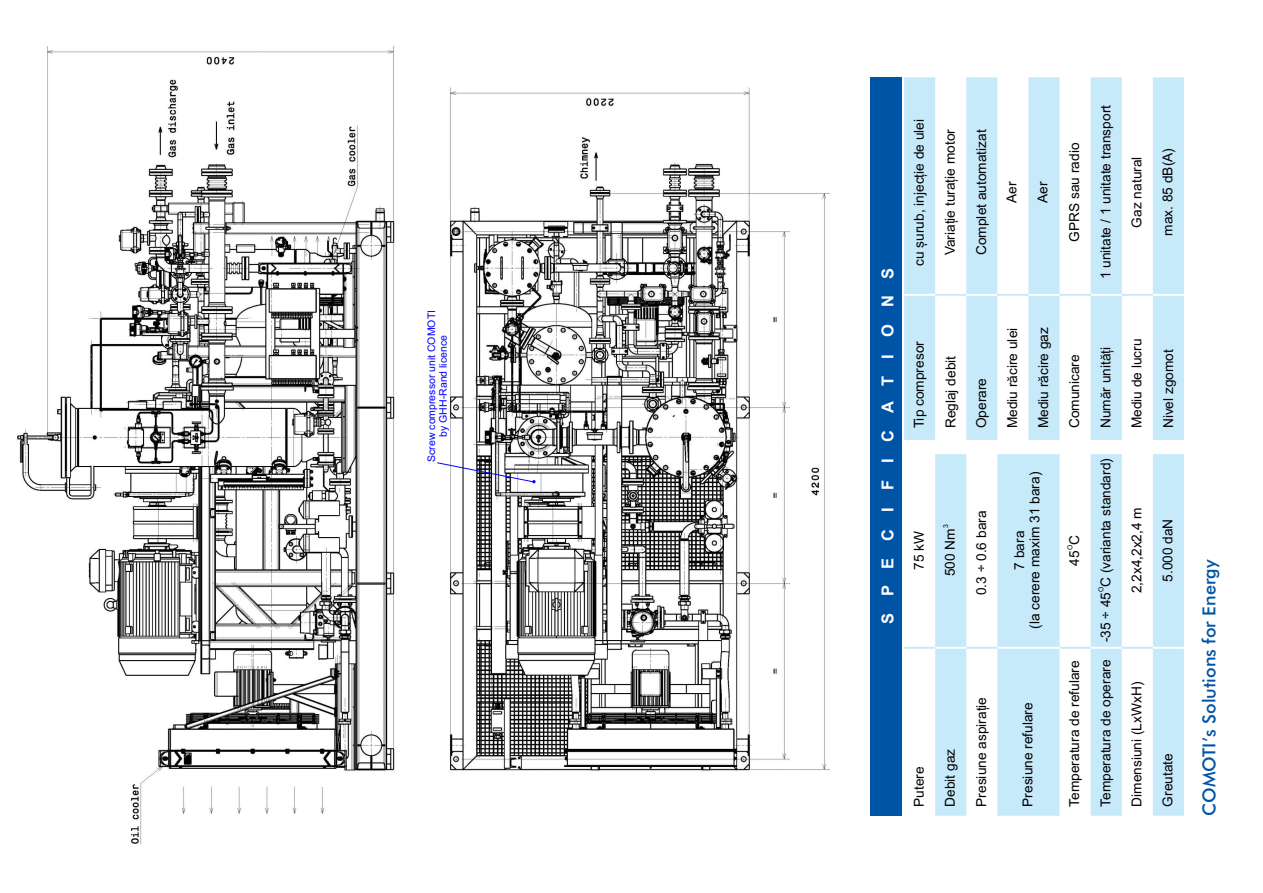
<style>
.page{position:relative;width:1263px;height:893px;background:#fff}
.page>*{position:absolute;margin:0;border:0;box-sizing:border-box;transform-origin:0 0}
.t1{font:500 18px "Futura BT";color:#0054a6}
.t2{font:700 16.5px "Arial";letter-spacing:1.03em;color:#fff}
.t3{font:13.65px/15.3px "Arial";color:#000;text-align:center}
.t4{font:10.5px/11.7px "Arial";color:#00f;text-align:center}
.t5{font:6.9px "Arial";color:#000}
</style>
<div class="page">
<img style="left:449px;top:87px;width:381px;height:684px">
<img style="left:17px;top:46px;width:378px;height:799px">
<div style="left:870px;top:77px;width:31px;height:739px;background:#0054a6"></div>
<svg style="left:904px;top:77px;width:280px;height:363px;fill:#c7eafb"></svg>
<svg style="left:904px;top:454px;width:280px;height:362px;fill:#c7eafb"></svg>
<svg style="left:437px;top:462px;width:98px;height:21px"></svg>
<p class="t4" style="left:427px;top:462px;width:153px;rotate:-90deg">Screw compressor unit COMOTI by GHH-Rand licence</p>
<p class="t2" style="left:881px;top:624px;width:358px;rotate:-90deg">SPECIFICATIONS</p>
<p class="t3" style="left:913px;top:266px;width:149px;rotate:-90deg">cu șurub, injecție de ulei</p>
<p class="t3" style="left:944px;top:255px;width:128px;rotate:-90deg">Variație turație motor</p>
<p class="t3" style="left:975px;top:255px;width:127px;rotate:-90deg">Complet automatizat</p>
<p class="t3" style="left:1005px;top:203px;width:23px;rotate:-90deg">Aer</p>
<p class="t3" style="left:1036px;top:203px;width:23px;rotate:-90deg">Aer</p>
<p class="t3" style="left:1068px;top:242px;width:100px;rotate:-90deg">GPRS sau radio</p>
<p class="t3" style="left:1099px;top:279px;width:176px;rotate:-90deg">1 unitate / 1 unitate transport</p>
<p class="t3" style="left:1130px;top:227px;width:72px;rotate:-90deg">Gaz natural</p>
<p class="t3" style="left:1161px;top:236px;width:89px;rotate:-90deg">max. 85 dB(A)</p>
<p class="t3" style="left:913px;top:428px;width:89px;rotate:-90deg">Tip compresor</p>
<p class="t3" style="left:944px;top:428px;width:74px;rotate:-90deg">Reglaj debit</p>
<p class="t3" style="left:975px;top:428px;width:52px;rotate:-90deg">Operare</p>
<p class="t3" style="left:913px;top:570px;width:40px;rotate:-90deg">75 kW</p>
<p class="t5" style="left:943px;top:528px;width:5px;rotate:-90deg">3</p>
<p class="t3" style="left:944px;top:576px;width:49px;rotate:-90deg">500 Nm</p>
<p class="t3" style="left:975px;top:595px;width:86px;rotate:-90deg">0.3 ÷ 0.6 bara</p>
<p class="t3" style="left:913px;top:807px;width:42px;rotate:-90deg">Putere</p>
<p class="t3" style="left:944px;top:807px;width:59px;rotate:-90deg">Debit gaz</p>
<p class="t3" style="left:975px;top:807px;width:111px;rotate:-90deg">Presiune aspirație</p>
<p class="t3" style="left:1006px;top:428px;width:102px;rotate:-90deg">Mediu răcire ulei</p>
<p class="t3" style="left:1037px;top:428px;width:103px;rotate:-90deg">Mediu răcire gaz</p>
<p class="t3" style="left:1068px;top:428px;width:75px;rotate:-90deg">Comunicare</p>
<p class="t3" style="left:1013px;top:629px;width:158px;rotate:-90deg">7 bara<br>(la cerere maxim 31 bara)</p>
<p class="t3" style="left:1021px;top:807px;width:106px;rotate:-90deg">Presiune refulare</p>
<p class="t3" style="left:1068px;top:565px;width:32px;rotate:-90deg">45 C</p>
<p class="t5" style="left:1067px;top:550px;width:7px;rotate:-90deg">O</p>
<p class="t3" style="left:1068px;top:807px;width:148px;rotate:-90deg">Temperatura de refulare</p>
<p class="t3" style="left:1099px;top:428px;width:83px;rotate:-90deg">Număr unități</p>
<p class="t3" style="left:1099px;top:642px;width:186px;rotate:-90deg">-35 ÷ 45 C (varianta standard)</p>
<p class="t5" style="left:1098px;top:592px;width:7px;rotate:-90deg">O</p>
<p class="t3" style="left:1099px;top:807px;width:149px;rotate:-90deg">Temperatura de operare</p>
<p class="t3" style="left:1130px;top:428px;width:91px;rotate:-90deg">Mediu de lucru</p>
<p class="t3" style="left:1162px;top:428px;width:81px;rotate:-90deg">Nivel zgomot</p>
<p class="t3" style="left:1130px;top:593px;width:88px;rotate:-90deg">2,2x4,2x2,4 m</p>
<p class="t3" style="left:1161px;top:582px;width:65px;rotate:-90deg">5.000 daN</p>
<p class="t3" style="left:1130px;top:807px;width:126px;rotate:-90deg">Dimensiuni (LxWxH)</p>
<p class="t3" style="left:1161px;top:807px;width:55px;rotate:-90deg">Greutate</p>
<h1 class="t1" style="left:1202px;top:816px;width:258px;rotate:-90deg">COMOTI’s Solutions for Energy</h1>
</div>
